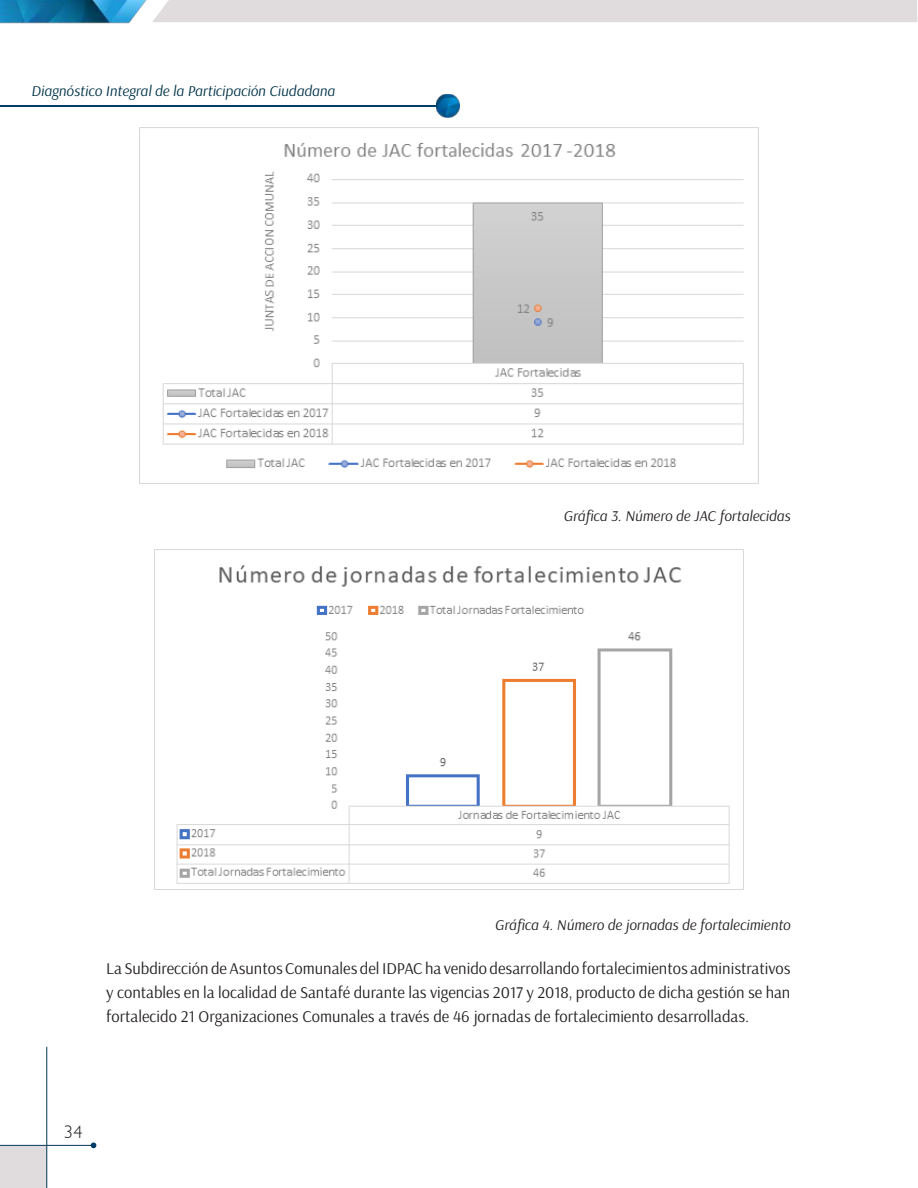
<style>
.page{position:relative;width:918px;height:1188px;background:#fff}
.page>*{position:absolute;margin:0;border:0;box-sizing:border-box;transform-origin:0 0}
.t1{font:300 18px "Humanist 521 BT";color:#231f20}
.t2{font:16.5px/24px "Arsenal";color:#231f20;text-align:justify}
.t3{font:italic 15px "Arsenal";color:#231f20}
.t4{font:italic 15px "Arsenal";color:#003348}
</style>
<div class="page">
<div style="left:0;top:1146px;width:46px;height:42px;background:#e0dcde"></div>
<hr style="left:0;top:1145px;width:94px;height:1px;background:#003857">
<svg style="left:91px;top:1143px;width:5px;height:5px"></svg>
<hr style="left:46px;top:1047px;width:1px;height:141px;background:#003857">
<hr style="left:0;top:105px;width:437px;height:1px;background:#003d66">
<img style="left:436px;top:94px;width:24px;height:24px">
<img style="left:0;top:0;width:147px;height:24px">
<div style="left:152px;top:0;width:765px;height:22px;background:#e0dcde"></div>
<img style="left:139px;top:128px;width:619px;height:356px">
<img style="left:155px;top:549px;width:588px;height:341px">
<p class="t4" style="left:31px;top:82px;width:305px">Diagnóstico Integral de la Participación Ciudadana</p>
<p class="t3" style="left:564px;top:507px;width:228px">Gráfica 3. Número de JAC fortalecidas</p>
<p class="t3" style="left:495px;top:916px;width:297px">Gráfica 4. Número de jornadas de fortalecimiento</p>
<p class="t2" style="left:106px;top:956px;width:686px">La Subdirección de Asuntos Comunales del IDPAC ha venido desarrollando fortalecimientos administrativos y contables en la localidad de Santafé durante las vigencias 2017 y 2018, producto de dicha gestión se han fortalecido 21 Organizaciones Comunales a través de 46 jornadas de fortalecimiento desarrolladas.</p>
<p class="t1" style="left:64px;top:1121px;width:20px">34</p>
</div>
